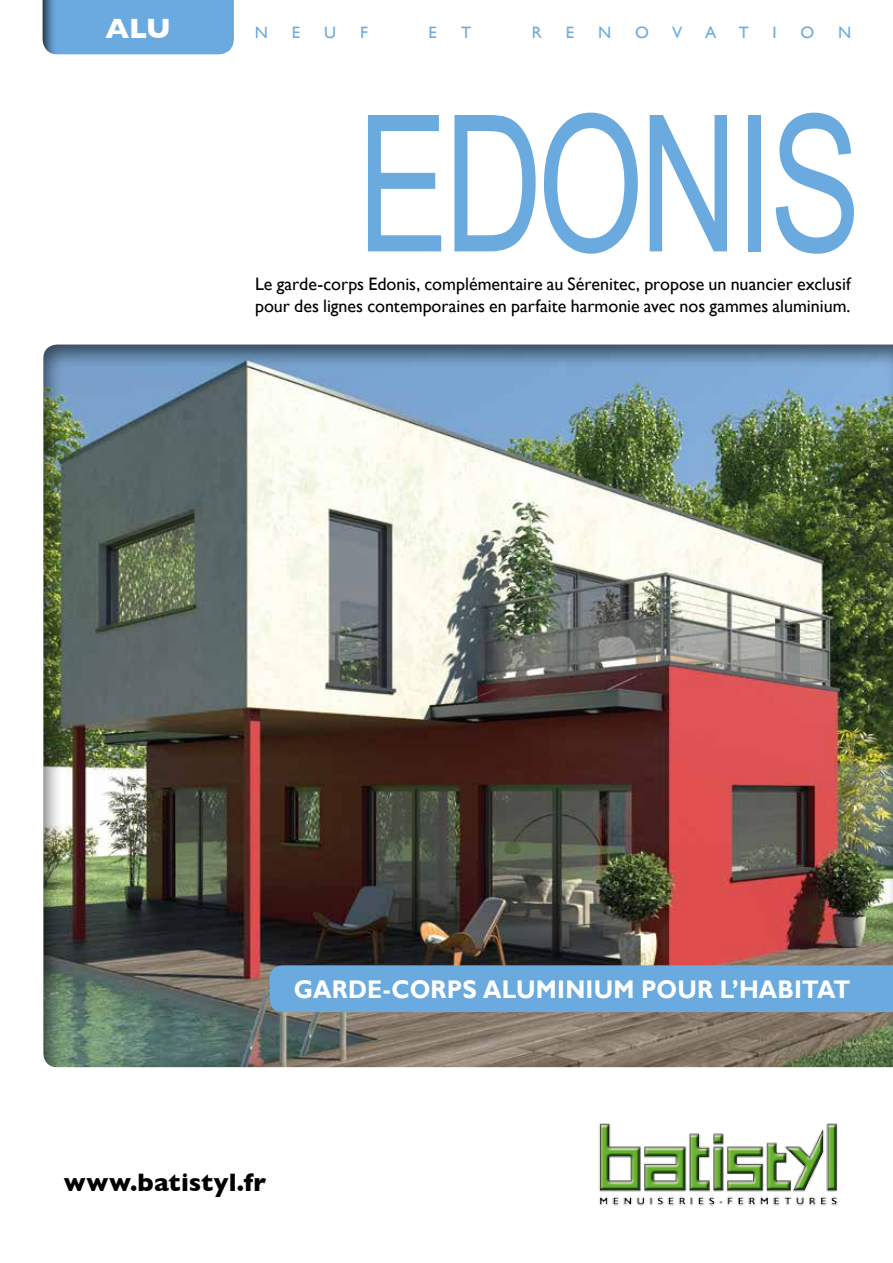
<style>
.page{position:relative;width:893px;height:1263px;background:#fff}
.page>*{position:absolute;margin:0;border:0;box-sizing:border-box;transform-origin:0 0}
.t1{font:190.5px "Arial";letter-spacing:-.035em;color:#6aaade;scale:.72 1}
.t2{font:700 28.5px "Gill Sans";color:#fff}
.t3{font:700 25.8px "Gill Sans";letter-spacing:.005em;color:#000}
.t4{font:700 25.5px "Gill Sans";letter-spacing:.005em;color:#fff;scale:.93 1}
.t5{font:18px "Gill Sans";color:#000}
.t6{font:16.5px "Gill Sans";color:#6aaade}
</style>
<div class="page">
<div style="left:40px;top:0;width:195px;height:57px;background:#000;opacity:.75"></div>
<div style="left:43px;top:344px;width:850px;height:724px;background:#000;opacity:.55"></div>
<img style="left:599px;top:1123px;width:239px;height:83px">
<div style="left:270px;top:965px;width:623px;height:47px;background:#6aaade"></div>
<h2 class="t2" style="left:105px;top:12px;width:67px">Alu</h2>
<p class="t6" style="left:255px;top:23px;width:15px">N</p>
<p class="t6" style="left:292px;top:23px;width:10px">E</p>
<p class="t6" style="left:324px;top:23px;width:13px">U</p>
<p class="t6" style="left:360px;top:23px;width:9px">F</p>
<p class="t6" style="left:429px;top:23px;width:10px">E</p>
<p class="t6" style="left:461px;top:23px;width:12px">T</p>
<p class="t6" style="left:532px;top:23px;width:12px">R</p>
<p class="t6" style="left:566px;top:23px;width:10px">E</p>
<p class="t6" style="left:598px;top:23px;width:15px">N</p>
<p class="t6" style="left:635px;top:23px;width:15px">O</p>
<p class="t6" style="left:672px;top:23px;width:12px">V</p>
<p class="t6" style="left:705px;top:23px;width:13px">A</p>
<p class="t6" style="left:739px;top:23px;width:12px">T</p>
<p class="t6" style="left:773px;top:23px;width:6px">I</p>
<p class="t6" style="left:801px;top:23px;width:15px">O</p>
<p class="t6" style="left:838px;top:23px;width:15px">N</p>
<h1 class="t1" style="left:357px;top:77px;width:701px">EDONIS</h1>
<p class="t5" style="left:255px;top:273px;width:597px">Le garde-corps Edonis, complémentaire au Sérenitec, propose un nuancier exclusif</p>
<p class="t5" style="left:255px;top:295px;width:597px">pour des lignes contemporaines en parfaite harmonie avec nos gammes aluminium.</p>
<h3 class="t4" style="left:294px;top:973px;width:600px">GARDE-CORPS ALUMINIUM POUR L’HABITAT</h3>
<h3 class="t3" style="left:64px;top:1167px;width:204px">www.batistyl.fr</h3>
</div>
